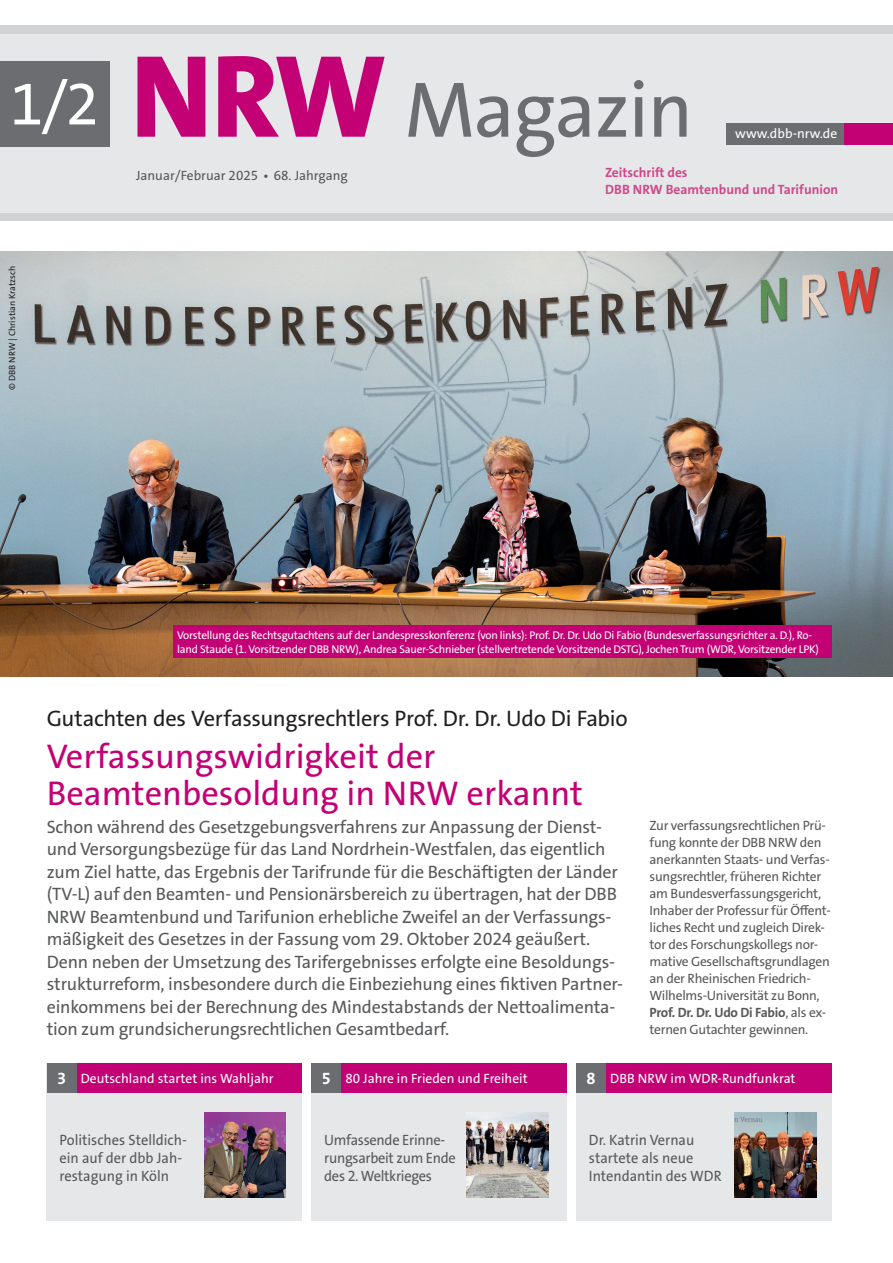
<style>
.page{position:relative;width:893px;height:1263px;background:#fff}
.page>*{position:absolute;margin:0;border:0;box-sizing:border-box;transform-origin:0 0}
.Headline_23pt{font:79.5px "The Sans Os F";letter-spacing:-.02em;color:#6c6d70}
.Headline_23pt-2{font:60px "The Sans Os F";color:#fff}
.Headline_23pt-3{font:34.5px/37.5px "The Sans Os F";color:#c30175}
.Dachzeile{font:22.5px "The Sans Os F";letter-spacing:-.015em;color:#231f20}
.Subline{font:18px/22.5px "The Sans Os F";letter-spacing:-.01em;color:#57585a}
.Grundtext{font:700 16.5px "The Sans Os F";color:#fff}
.TItelkasten_Text{font:15px/18px "The Sans Os F";color:#57585a;scale:.96 1}
.TItelkasten_Text-2{font:15px/18px "The Sans Os F";letter-spacing:-.02em;color:#57585a;scale:.96 1}
.Grundtext-2{font:13.5px/17px "The Sans Os F";letter-spacing:-.02em;color:#57585a}
.Grundtext-3{font:13.5px "The Sans Os F";color:#fff}
.Grundtext-4{font:700 13.5px/16.5px "The Sans Os F";color:#cd4a8b}
.Grundtext-5{font:13.5px "The Sans Os F";color:#57585a}
.Titelkasten_Headline{font:13.5px "The Sans Os F";color:#fff}
.Bildunterschrift{font:11.25px/13.5px "The Sans Os F";letter-spacing:-.02em;color:#fff}
.Fotonachweis{font:9px "The Sans Os F";color:#231f20}
.s1{font-weight:800;font-size:118.5px;color:#c30175}
.s2{font-weight:700}
</style>
<div class="page">
<div style="left:0;top:26px;width:893px;height:195px;background:#d1d2d4"></div>
<div style="left:0;top:34px;width:893px;height:179px;background:#e6e7e9"></div>
<div style="left:0;top:62px;width:109px;height:85px;background:#6c6d70"></div>
<div style="left:727px;top:123px;width:166px;height:21px;background:#6c6d70"></div>
<div style="left:844px;top:123px;width:49px;height:21px;background:#c30175"></div>
<div style="left:47px;top:1063px;width:255px;height:157px;background:#e6e7e9"></div>
<div style="left:77px;top:1063px;width:225px;height:30px;background:#c30175"></div>
<div style="left:47px;top:1063px;width:30px;height:30px;background:#6c6d70"></div>
<img style="left:204px;top:1112px;width:82px;height:85px">
<div style="left:311px;top:1063px;width:256px;height:157px;background:#e6e7e9"></div>
<div style="left:341px;top:1063px;width:226px;height:30px;background:#c30175"></div>
<div style="left:311px;top:1063px;width:30px;height:30px;background:#6c6d70"></div>
<img style="left:466px;top:1112px;width:82px;height:85px">
<div style="left:576px;top:1063px;width:255px;height:157px;background:#e6e7e9"></div>
<div style="left:606px;top:1063px;width:225px;height:30px;background:#c30175"></div>
<div style="left:576px;top:1063px;width:30px;height:30px;background:#6c6d70"></div>
<img style="left:735px;top:1112px;width:81px;height:85px">
<img style="left:0;top:252px;width:893px;height:425px">
<div style="left:173px;top:626px;width:658px;height:32px;background:#c30175"></div>
<p class="Headline_23pt-2" style="left:10px;top:66px;width:90px">1/2</p>
<p class="Fotonachweis" style="left:6px;top:390px;width:125px;rotate:-90deg">© DBB NRW | Christian Kratzsch</p>
<p class="Headline_23pt" style="left:130px;top:59px;width:564px"><span class="s1">NRW</span> Magazin</p>
<p class="Grundtext-5" style="left:136px;top:166px;width:213px">Januar/Februar 2025 • 68. Jahrgang</p>
<p class="Grundtext-4" style="left:605px;top:164px;width:235px">Zeitschrift des<br>DBB NRW Beamtenbund und Tarifunion</p>
<p class="Grundtext-3" style="left:735px;top:125px;width:103px">www.dbb-nrw.de</p>
<p class="Bildunterschrift" style="left:177px;top:628px;width:643px">Vorstellung des Rechtsgutachtens auf der Landespresskonferenz (von links): Prof. Dr. Dr. Udo Di Fabio (Bundesverfassungsrichter a. D.), Ro&shy;land Staude (1. Vorsitzender DBB NRW), Andrea Sauer-Schnieber (stellvertretende Vorsitzende DSTG), Jochen Trum (WDR, Vorsitzender LPK)</p>
<p class="Dachzeile" style="left:47px;top:704px;width:582px">Gutachten des Verfassungsrechtlers Prof. Dr. Dr. Udo Di Fabio</p>
<p class="Headline_23pt-3" style="left:47px;top:738px;width:538px">Verfassungswidrigkeit der<br>Beamtenbesoldung in NRW erkannt</p>
<p class="Subline" style="left:47px;top:816px;width:578px">Schon während des Gesetzgebungsverfahrens zur Anpassung der Dienst&shy;und Versorgungsbezüge für das Land Nordrhein-Westfalen, das eigentlich zum Ziel hatte, das Ergebnis der Tarifrunde für die Beschäftigten der Länder (TV-L) auf den Beamten- und Pensionärsbereich zu übertragen, hat der DBB NRW Beamtenbund und Tarifunion erhebliche Zweifel an der Verfassungs&shy;mäßigkeit des Gesetzes in der Fassung vom 29. Oktober 2024 geäußert.<br>Denn neben der Umsetzung des Tarifergebnisses erfolgte eine Besoldungs&shy;strukturreform, insbesondere durch die Einbeziehung eines fiktiven Partner&shy;einkommens bei der Berechnung des Mindestabstands der Nettoalimenta&shy;tion zum grundsicherungsrechtlichen Gesamtbedarf.</p>
<p class="Grundtext-2" style="left:649px;top:817px;width:183px">Zur verfassungsrechtlichen Prü&shy;fung konnte der DBB NRW den anerkannten Staats- und Verfas&shy;sungsrechtler, früheren Richter am Bundesverfassungsgericht,<br>Inhaber der Professur für Öffent&shy;liches Recht und zugleich Direk&shy;tor des Forschungskollegs nor&shy;mative Gesellschaftsgrundlagen an der Rheinischen Friedrich-<br>Wilhelms-Universität zu Bonn,<br><span class="s2">Prof. Dr. Dr. Udo Di Fabio</span>, als ex&shy;ternen Gutachter gewinnen.</p>
<p class="Grundtext" style="left:57px;top:1067px;width:11px">3</p>
<p class="Titelkasten_Headline" style="left:81px;top:1069px;width:194px">Deutschland startet ins Wahljahr</p>
<p class="TItelkasten_Text" style="left:60px;top:1131px;width:134px">Politisches Stelldich&shy;ein auf der dbb Jah&shy;restagung in Köln</p>
<p class="Grundtext" style="left:322px;top:1067px;width:11px">5</p>
<p class="Grundtext-3" style="left:345px;top:1069px;width:184px">80 Jahre in Frieden und Freiheit</p>
<p class="TItelkasten_Text-2" style="left:324px;top:1131px;width:139px">Umfassende Erinne&shy;rungsarbeit zum Ende des 2. Weltkrieges</p>
<p class="Grundtext" style="left:586px;top:1067px;width:11px">8</p>
<p class="Grundtext-3" style="left:610px;top:1069px;width:187px">DBB NRW im WDR-Rundfunkrat</p>
<p class="TItelkasten_Text" style="left:589px;top:1131px;width:140px">Dr. Katrin Vernau startete als neue<br>Intendantin des WDR</p>
</div>
